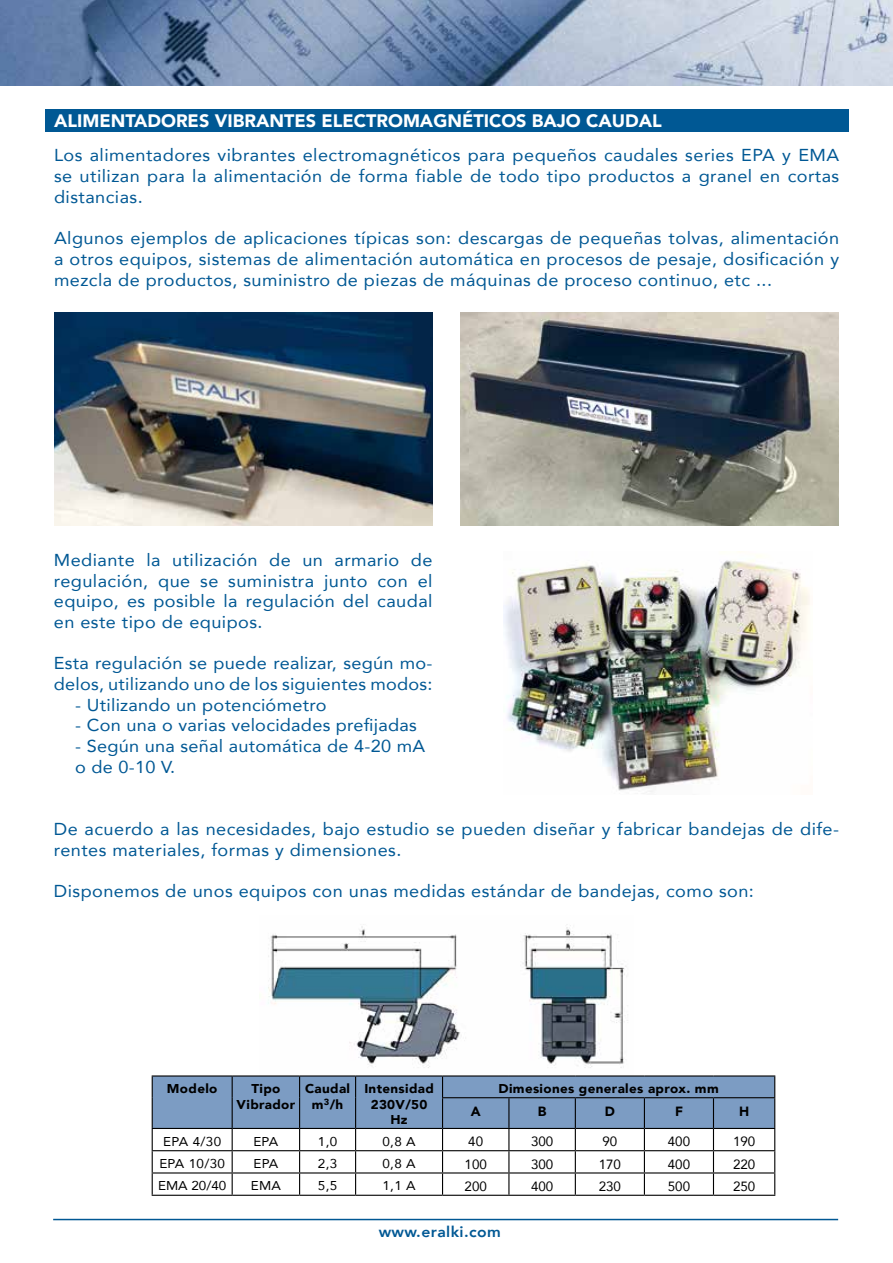
<style>
.page{position:relative;width:893px;height:1263px;background:#fff}
.page>*{position:absolute;margin:0;border:0;box-sizing:border-box;transform-origin:0 0}
.t1{font:900 18px "Avenir";color:#fff}
.t2{font:17.25px/20.7px "Avenir";letter-spacing:.025em;color:#005894;text-align:justify;scale:1.05 1}
.t3{font:800 15px "Avenir";letter-spacing:.025em;color:#005894;scale:1.05 1}
.t4{font:13.35px "Avenir";color:#000}
.t5{font:900 13.35px "Avenir";color:#000}
.t6{font:900 12.75px/15.3px "Avenir";letter-spacing:.025em;color:#000;text-align:center;scale:1.05 1}
.t7{font:12.75px "Avenir";letter-spacing:.025em;color:#000;scale:1.05 1}
</style>
<div class="page">
<img style="left:0;top:0;width:893px;height:85px">
<img style="left:268px;top:925px;width:360px;height:143px">
<hr style="left:152px;top:1075px;width:80px;height:1px;background:#000">
<hr style="left:232px;top:1075px;width:68px;height:1px;background:#000">
<hr style="left:300px;top:1075px;width:56px;height:1px;background:#000">
<hr style="left:356px;top:1075px;width:87px;height:1px;background:#000">
<hr style="left:443px;top:1075px;width:66px;height:1px;background:#000">
<hr style="left:509px;top:1075px;width:66px;height:1px;background:#000">
<hr style="left:575px;top:1075px;width:69px;height:1px;background:#000">
<hr style="left:644px;top:1075px;width:69px;height:1px;background:#000">
<hr style="left:713px;top:1075px;width:62px;height:1px;background:#000">
<svg style="left:152px;top:1076px;width:623px;height:119px"></svg>
<hr style="left:152px;top:1195px;width:80px;height:1px;background:#000">
<hr style="left:232px;top:1195px;width:68px;height:1px;background:#000">
<hr style="left:300px;top:1195px;width:56px;height:1px;background:#000">
<hr style="left:356px;top:1195px;width:87px;height:1px;background:#000">
<hr style="left:443px;top:1195px;width:66px;height:1px;background:#000">
<hr style="left:509px;top:1195px;width:66px;height:1px;background:#000">
<hr style="left:575px;top:1195px;width:69px;height:1px;background:#000">
<hr style="left:644px;top:1195px;width:69px;height:1px;background:#000">
<hr style="left:713px;top:1195px;width:62px;height:1px;background:#000">
<hr style="left:442px;top:1097px;width:67px;height:1px;background:#000">
<hr style="left:442px;top:1098px;width:1px;height:30px;background:#000">
<hr style="left:509px;top:1097px;width:66px;height:1px;background:#000">
<hr style="left:575px;top:1097px;width:69px;height:1px;background:#000">
<hr style="left:644px;top:1097px;width:69px;height:1px;background:#000">
<hr style="left:713px;top:1097px;width:62px;height:1px;background:#000">
<hr style="left:774px;top:1098px;width:1px;height:30px;background:#000">
<hr style="left:443px;top:1128px;width:66px;height:1px;background:#000">
<hr style="left:509px;top:1128px;width:66px;height:1px;background:#000">
<hr style="left:575px;top:1128px;width:69px;height:1px;background:#000">
<hr style="left:644px;top:1128px;width:69px;height:1px;background:#000">
<hr style="left:713px;top:1128px;width:62px;height:1px;background:#000">
<img style="left:54px;top:312px;width:379px;height:214px">
<img style="left:460px;top:312px;width:379px;height:214px">
<img style="left:504px;top:551px;width:306px;height:243px">
<div style="left:46px;top:109px;width:803px;height:22px;background:#005894"></div>
<hr style="left:53px;top:1219px;width:785px;height:1px;background:#005894">
<p class="t1" style="left:54px;top:110px;width:609px">ALIMENTADORES VIBRANTES ELECTROMAGNÉTICOS BAJO CAUDAL</p>
<p class="t2" style="left:54px;top:146px;width:749px">Los alimentadores vibrantes electromagnéticos para pequeños caudales series EPA y EMA se utilizan para la alimentación de forma fiable de todo tipo productos a granel en cortas distancias.</p>
<p class="t2" style="left:54px;top:229px;width:749px">Algunos ejemplos de aplicaciones típicas son: descargas de pequeñas tolvas, alimentación a otros equipos, sistemas de alimentación automática en procesos de pesaje, dosificación y mezcla de productos, suministro de piezas de máquinas de proceso continuo, etc ...</p>
<p class="t2" style="left:54px;top:551px;width:362px">Mediante la utilización de un armario de regulación, que se suministra junto con el equipo, es posible la regulación del caudal en este tipo de equipos.</p>
<p class="t2" style="left:54px;top:654px;width:362px">Esta regulación se puede realizar, según mo&shy;delos, utilizando uno de los siguientes modos:</p>
<p class="t2" style="left:75px;top:696px;width:241px">- Utilizando un potenciómetro</p>
<p class="t2" style="left:75px;top:715px;width:327px">- Con una o varias velocidades prefijadas</p>
<p class="t2" style="left:75px;top:737px;width:335px">- Según una señal automática de 4-20 mA o de 0-10 V.</p>
<p class="t2" style="left:54px;top:820px;width:749px">De acuerdo a las necesidades, bajo estudio se pueden diseñar y fabricar bandejas de dife&shy;rentes materiales, formas y dimensiones.</p>
<p class="t2" style="left:54px;top:882px;width:668px">Disponemos de unos equipos con unas medidas estándar de bandejas, como son:</p>
<p class="t6" style="left:167px;top:1081px;width:50px">Modelo</p>
<p class="t6" style="left:237px;top:1081px;width:57px">Tipo<br>Vibrador</p>
<p class="t6" style="left:305px;top:1081px;width:44px">Caudal m<sup>3</sup>/h</p>
<p class="t6" style="left:364px;top:1081px;width:68px">Intensidad<br>230V/50<br>Hz</p>
<p class="t6" style="left:499px;top:1081px;width:211px">Dimesiones generales aprox. mm</p>
<p class="t5" style="left:471px;top:1103px;width:11px">A</p>
<p class="t5" style="left:538px;top:1103px;width:10px">B</p>
<p class="t5" style="left:605px;top:1103px;width:12px">D</p>
<p class="t5" style="left:675px;top:1103px;width:9px">F</p>
<p class="t5" style="left:739px;top:1103px;width:12px">H</p>
<p class="t7" style="left:163px;top:1136px;width:57px">EPA 4/30</p>
<p class="t7" style="left:253px;top:1136px;width:25px">EPA</p>
<p class="t7" style="left:318px;top:1136px;width:20px">1,0</p>
<p class="t7" style="left:382px;top:1136px;width:33px">0,8 A</p>
<p class="t4" style="left:468px;top:1136px;width:16px">40</p>
<p class="t4" style="left:531px;top:1136px;width:24px">300</p>
<p class="t4" style="left:602px;top:1136px;width:16px">90</p>
<p class="t4" style="left:668px;top:1136px;width:24px">400</p>
<p class="t4" style="left:733px;top:1136px;width:24px">190</p>
<p class="t7" style="left:159px;top:1158px;width:64px">EPA 10/30</p>
<p class="t7" style="left:253px;top:1158px;width:25px">EPA</p>
<p class="t7" style="left:318px;top:1158px;width:20px">2,3</p>
<p class="t7" style="left:382px;top:1158px;width:33px">0,8 A</p>
<p class="t4" style="left:465px;top:1158px;width:24px">100</p>
<p class="t4" style="left:531px;top:1158px;width:24px">300</p>
<p class="t4" style="left:599px;top:1158px;width:24px">170</p>
<p class="t4" style="left:668px;top:1158px;width:24px">400</p>
<p class="t4" style="left:733px;top:1158px;width:24px">220</p>
<p class="t7" style="left:158px;top:1180px;width:66px">EMA 20/40</p>
<p class="t7" style="left:251px;top:1180px;width:30px">EMA</p>
<p class="t7" style="left:318px;top:1180px;width:20px">5,5</p>
<p class="t7" style="left:382px;top:1180px;width:33px">1,1 A</p>
<p class="t4" style="left:465px;top:1180px;width:24px">200</p>
<p class="t4" style="left:531px;top:1180px;width:24px">400</p>
<p class="t4" style="left:599px;top:1180px;width:24px">230</p>
<p class="t4" style="left:668px;top:1180px;width:24px">500</p>
<p class="t4" style="left:733px;top:1180px;width:24px">250</p>
<p class="t3" style="left:379px;top:1225px;width:118px">www.eralki.com</p>
</div>
